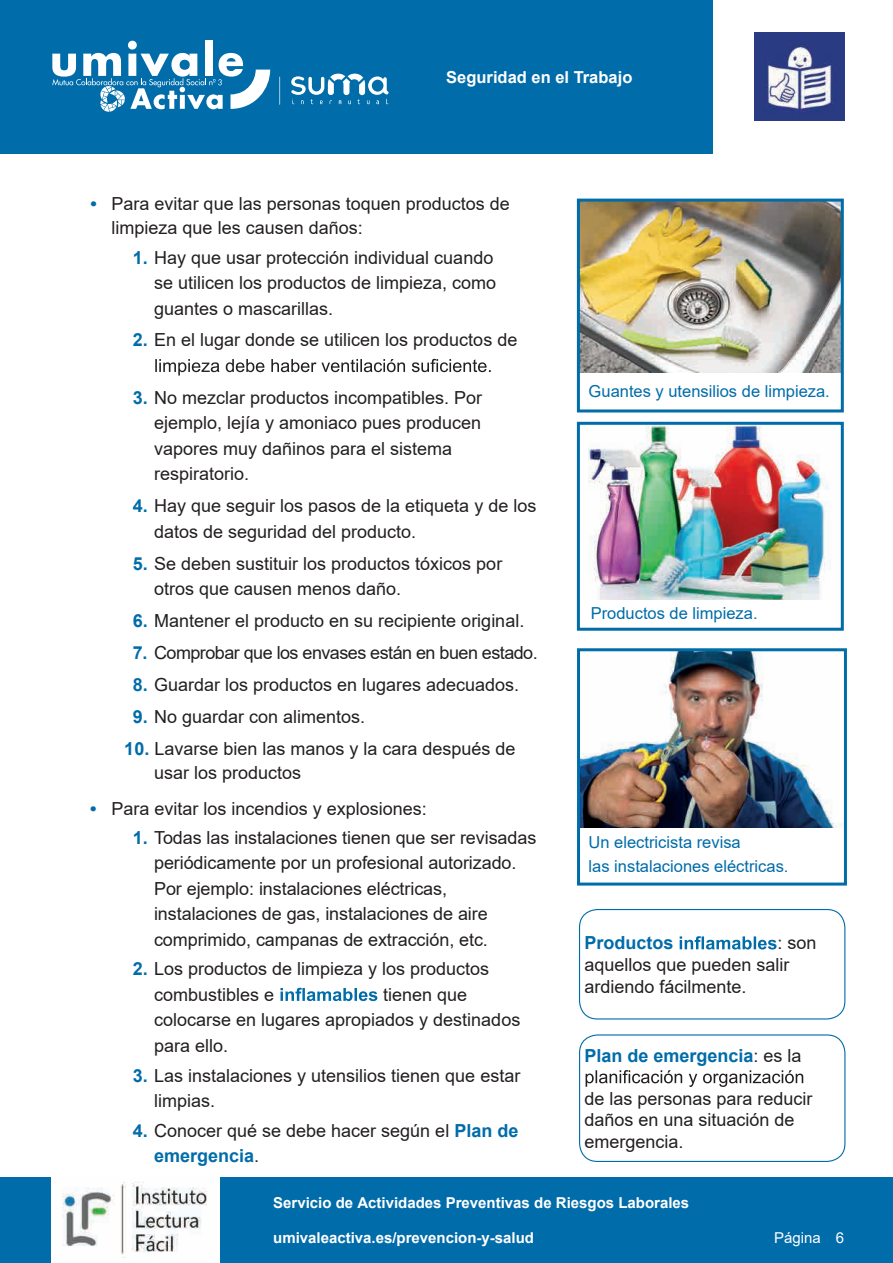
<style>
.page{position:relative;width:893px;height:1263px;background:#fff}
.page>*{position:absolute;margin:0;border:0;box-sizing:border-box;transform-origin:0 0}
.t1{font:18px/25.5px "Arial";color:#231f20}
.t2{font:18px "Arial";letter-spacing:-.03em;color:#231f20}
.t3{font:700 18px "Arial";color:#006ca9}
.t4{font:16.5px/24px "Arial";color:#006ca9}
.t5{font:700 16.5px "Arial";color:#fff}
.t6{font:700 15px "Arial";color:#fff}
.t7{font:15px "Arial";color:#fff}
.s1{font-weight:700;color:#006ca9}
.s2{font-weight:400;color:#231f20}
</style>
<div class="page">
<div style="left:0;top:0;width:713px;height:153px;background:#006ca9"></div>
<div style="left:0;top:1178px;width:893px;height:85px;background:#006ca9"></div>
<img style="left:755px;top:32px;width:89px;height:89px">
<img style="left:51px;top:1178px;width:168px;height:85px">
<svg style="left:155px;top:359px;width:336px;height:16px"></svg>
<svg style="left:280px;top:988px;width:97px;height:13px"></svg>
<svg style="left:680px;top:936px;width:96px;height:13px"></svg>
<div style="left:579px;top:909px;width:266px;height:110px;border:1px solid #006ca9;border-radius:18px"></div>
<svg style="left:586px;top:1070px;width:217px;height:17px"></svg>
<div style="left:579px;top:1034px;width:266px;height:128px;border:1px solid #006ca9;border-radius:18px"></div>
<img style="left:581px;top:203px;width:259px;height:169px">
<div style="left:577px;top:199px;width:267px;height:213px;border:3px solid #006ca9"></div>
<img style="left:588px;top:426px;width:243px;height:174px">
<img style="left:581px;top:652px;width:261px;height:175px">
<div style="left:577px;top:648px;width:270px;height:237px;border:3px solid #006ca9"></div>
<div style="left:577px;top:422px;width:267px;height:209px;border:3px solid #006ca9"></div>
<svg style="left:291px;top:74px;width:97px;height:30px"></svg>
<svg style="left:279px;top:77px;width:1px;height:28px"></svg>
<div style="left:205px;top:40px;width:8px;height:36px;background:#fff"></div>
<svg style="left:52px;top:41px;width:218px;height:71px"></svg>
<p class="t5" style="left:446px;top:65px;width:188px">Seguridad en el Trabajo</p>
<p class="t1" style="left:112px;top:191px;width:400px;line-height:24px;text-indent:-21px"><span class="s1">•</span> Para evitar que las personas toquen productos de limpieza que les causen daños:</p>
<p class="t1" style="left:154px;top:244px;width:344px;text-indent:-21px"><span class="s1">1.</span> Hay que usar protección individual cuando se utilicen los productos de limpieza, como guantes o mascarillas.</p>
<p class="t1" style="left:133px;top:327px;width:386px"><span class="s1">2.</span> En el lugar donde se utilicen los productos de</p>
<p class="t1" style="left:154px;top:385px;width:330px;text-indent:-21px"><span class="s1">3.</span> No mezclar productos incompatibles. Por ejemplo, lejía y amoniaco pues producen vapores muy dañinos para el sistema respiratorio.</p>
<p class="t1" style="left:154px;top:493px;width:384px;text-indent:-21px"><span class="s1">4.</span> Hay que seguir los pasos de la etiqueta y de los datos de seguridad del producto.</p>
<p class="t1" style="left:154px;top:550px;width:350px;text-indent:-21px"><span class="s1">5.</span> Se deben sustituir los productos tóxicos por otros que causen menos daño.</p>
<p class="t1" style="left:133px;top:608px;width:393px"><span class="s1">6.</span> Mantener el producto en su recipiente original.</p>
<p class="t2" style="left:133px;top:640px;width:406px"><span class="s1">7.</span> Comprobar que los envases están en buen estado.</p>
<p class="t1" style="left:133px;top:672px;width:388px"><span class="s1">8.</span> Guardar los productos en lugares adecuados.</p>
<p class="t1" style="left:133px;top:703px;width:234px"><span class="s1">9.</span> No guardar con alimentos.</p>
<p class="t1" style="left:154px;top:736px;width:363px;line-height:24px;text-indent:-30px"><span class="s1">10.</span> Lavarse bien las manos y la cara después de usar los productos</p>
<p class="t1" style="left:90px;top:796px;width:338px"><span class="s1">•</span> Para evitar los incendios y explosiones:</p>
<p class="t1" style="left:154px;top:824px;width:384px;text-indent:-21px"><span class="s1">1.</span> Todas las instalaciones tienen que ser revisadas periódicamente por un profesional autorizado.<br>Por ejemplo: instalaciones eléctricas, instalaciones de gas, instalaciones de aire comprimido, campanas de extracción, etc.</p>
<p class="t1" style="left:154px;top:956px;width:337px;text-indent:-21px"><span class="s1">2.</span> Los productos de limpieza y los productos combustibles e</p>
<p class="t1" style="left:154px;top:982px;width:368px;text-indent:229px">tienen que colocarse en lugares apropiados y destinados para ello.</p>
<p class="t1" style="left:154px;top:1062px;width:368px;text-indent:-21px"><span class="s1">3.</span> Las instalaciones y utensilios tienen que estar limpias.</p>
<p class="t1" style="left:154px;top:1118px;width:366px;text-indent:-21px"><span class="s1">4.</span> Conocer qué se debe hacer según el <span class="s1">Plan de emergencia</span>.</p>
<p class="t4" style="left:589px;top:379px;width:243px">Guantes y utensilios de limpieza.</p>
<p class="t4" style="left:591px;top:601px;width:168px">Productos de limpieza.</p>
<p class="t4" style="left:589px;top:830px;width:201px">Un electricista revisa<br>las instalaciones eléctricas.</p>
<p class="t3" style="left:584px;top:930px;width:91px">Productos</p>
<p class="t1" style="left:584px;top:932px;width:234px;line-height:21.6px;text-indent:193px">: son aquellos que pueden salir ardiendo fácilmente.</p>
<p class="t3" style="left:584px;top:1042px;width:219px">Plan de emergencia<span class="s2">: es la</span></p>
<p class="t1" style="left:584px;top:1087px;width:230px;line-height:21.6px">de las personas para reducir daños en una situación de emergencia.</p>
<p class="t6" style="left:273px;top:1192px;width:418px">Servicio de Actividades Preventivas de Riesgos Laborales</p>
<p class="t6" style="left:273px;top:1227px;width:262px">umivaleactiva.es/prevencion-y-salud</p>
<p class="t7" style="left:774px;top:1227px;width:72px">Página 6</p>
</div>
